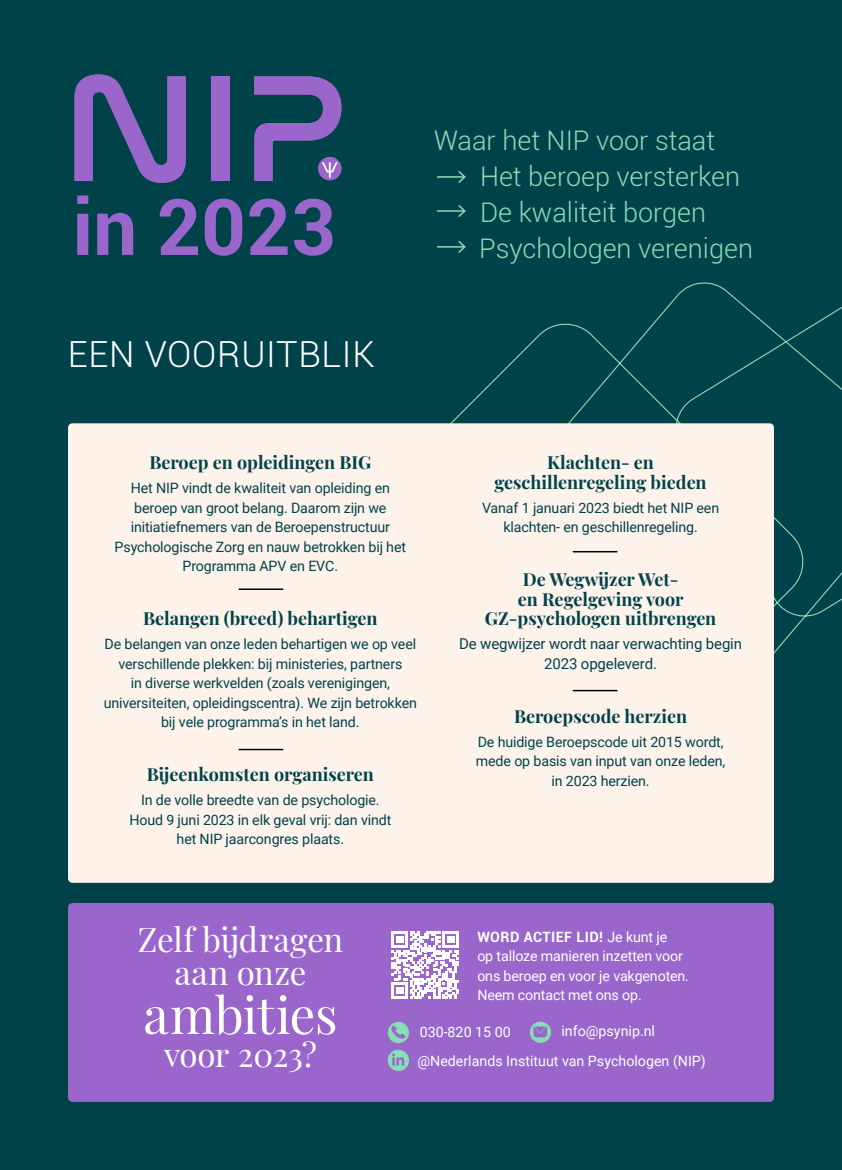
<style>
.page{position:relative;width:842px;height:1170px;background:#fff}
.page>*{position:absolute;margin:0;border:0;box-sizing:border-box;transform-origin:0 0}
.t1{font:700 78px "Roboto";color:#9a66cc}
.t2{font:51px "Playfair Display";letter-spacing:-.01em;color:#fff}
.t3{font:300 36px "Roboto";letter-spacing:.02em;color:#fff}
.t4{font:33px/33px "Playfair Display";letter-spacing:-.01em;color:#fff;text-align:center}
.t5{font:300 27px/36px "Roboto";color:#88ddb4}
.t6{font:700 18px/19.5px "Playfair Display";color:#00424a;text-align:center}
.t7{font:15px/19.5px "Roboto";letter-spacing:-.01em;color:#00424a;text-align:center}
.t8{font:14.25px/19.5px "Roboto";letter-spacing:-.01em;color:#00424a;text-align:center}
.t9{font:14.25px/19.5px "Roboto";letter-spacing:-.01em;color:#fff}
.s1{font-weight:700}
</style>
<div class="page">
<div style="left:0;top:0;width:842px;height:1169px;background:#00424a"></div>
<svg style="left:450px;top:282px;width:392px;height:372px"></svg>
<div style="left:68px;top:902px;width:706px;height:199px;background:#9a66cc;border-radius:4px"></div>
<div style="left:68px;top:423px;width:706px;height:459px;background:#fdf3eb;border-radius:4px"></div>
<svg style="left:391px;top:931px;width:68px;height:67px"></svg>
<hr style="left:437px;top:176px;width:28px;height:2px;background:#88ddb4">
<svg style="left:457px;top:171px;width:9px;height:12px"></svg>
<hr style="left:437px;top:210px;width:28px;height:2px;background:#88ddb4">
<svg style="left:457px;top:205px;width:9px;height:12px"></svg>
<svg style="left:437px;top:241px;width:29px;height:12px"></svg>
<svg style="left:74px;top:74px;width:112px;height:109px"></svg>
<div style="left:211px;top:76px;width:18px;height:105px;background:#9a66cc"></div>
<svg style="left:254px;top:76px;width:88px;height:105px"></svg>
<hr style="left:239px;top:588px;width:44px;height:2px;background:#000">
<hr style="left:239px;top:748px;width:44px;height:2px;background:#000">
<hr style="left:573px;top:689px;width:44px;height:2px;background:#000">
<hr style="left:573px;top:551px;width:44px;height:1px;background:#000">
<svg style="left:388px;top:1021px;width:21px;height:22px"></svg>
<svg style="left:391px;top:1025px;width:15px;height:13px"></svg>
<svg style="left:530px;top:1021px;width:21px;height:21px"></svg>
<svg style="left:532px;top:1025px;width:16px;height:12px"></svg>
<div style="left:388px;top:1049px;width:21px;height:21px;border:2px solid #88ddb4;border-radius:50%"></div>
<svg style="left:388px;top:1049px;width:20px;height:21px"></svg>
<h1 class="t1" style="left:72px;top:182px;width:265px">in 2023</h1>
<h3 class="t3" style="left:68px;top:339px;width:308px">EEN VOORUITBLIK</h3>
<h3 class="t5" style="left:480px;top:124px;width:262px;text-indent:-46px">Waar het NIP voor staat<br>Het beroep versterken<br>De kwaliteit borgen</h3>
<h3 class="t5" style="left:479px;top:232px;width:275px">Psychologen verenigen</h3>
<p class="t6" style="left:149px;top:453px;width:223px">Beroep en opleidingen BIG</p>
<p class="t8" style="left:115px;top:479px;width:293px">Het NIP vindt de kwaliteit van opleiding en beroep van groot belang. Daarom zijn we initiatiefnemers van de Beroepenstructuur Psychologische Zorg en nauw betrokken bij het Programma APV en EVC.</p>
<p class="t6" style="left:143px;top:609px;width:236px">Belangen (breed) behartigen</p>
<p class="t8" style="left:104px;top:635px;width:315px">De belangen van onze leden behartigen we op veel verschillende plekken: bij ministeries, partners<br>in diverse werkvelden (zoals verenigingen, universiteiten, opleidingscentra). We zijn betrokken bij vele programma’s in het land.</p>
<p class="t6" style="left:147px;top:763px;width:229px">Bijeenkomsten organiseren</p>
<p class="t8" style="left:129px;top:791px;width:263px">In de volle breedte van de psychologie.<br>Houd 9 juni 2023 in elk geval vrij: dan vindt het NIP jaarcongres plaats.</p>
<p class="t6" style="left:495px;top:453px;width:214px">Klachten- en geschillenregeling bieden</p>
<p class="t8" style="left:482px;top:498px;width:239px">Vanaf 1 januari 2023 biedt het NIP een klachten- en geschillenregeling.</p>
<p class="t6" style="left:485px;top:568px;width:233px">De Wegwijzer Wet-<br>en Regelgeving voor<br>GZ-psychologen uitbrengen</p>
<p class="t7" style="left:459px;top:635px;width:284px">De wegwijzer wordt naar verwachting begin<br>2023 opgeleverd.</p>
<p class="t6" style="left:514px;top:704px;width:175px">Beroepscode herzien</p>
<p class="t8" style="left:476px;top:732px;width:251px">De huidige Beroepscode uit 2015 wordt, mede op basis van input van onze leden, in 2023 herzien.</p>
<h3 class="t4" style="left:138px;top:919px;width:207px">Zelf bijdragen aan onze</h3>
<h2 class="t2" style="left:143px;top:993px;width:196px">ambities</h2>
<h3 class="t4" style="left:164px;top:1035px;width:154px">voor 2023?</h3>
<p class="t9" style="left:477px;top:927px;width:213px"><span class="s1">WORD ACTIEF LID!</span> Je kunt je<br>op talloze manieren inzetten voor ons beroep en voor je vakgenoten.<br>Neem contact met ons op.</p>
<p class="t9" style="left:420px;top:1022px;width:93px">030-820 15 00</p>
<p class="t9" style="left:561px;top:1022px;width:95px">info@psynip.nl</p>
<p class="t9" style="left:417px;top:1051px;width:290px">@Nederlands Instituut van Psychologen (NIP)</p>
</div>
